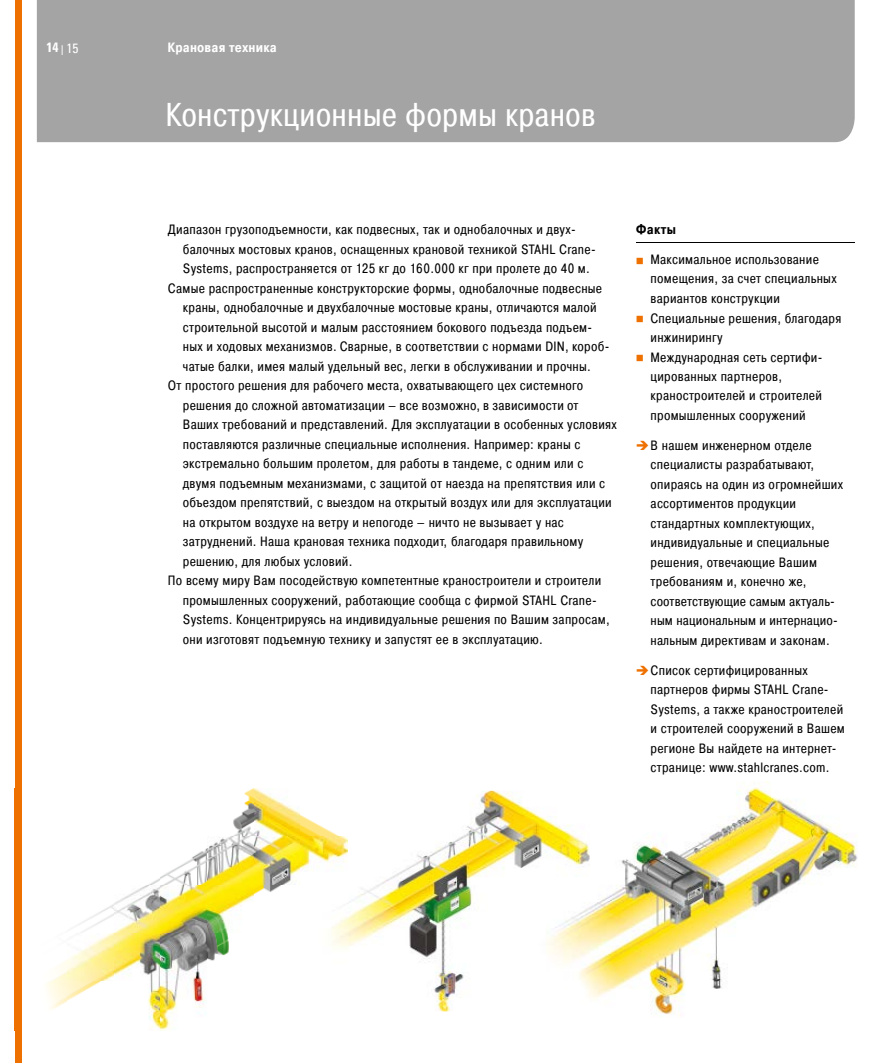
<style>
.page{position:relative;width:893px;height:1063px;background:#fff}
.page>*{position:absolute;margin:0;border:0;box-sizing:border-box;transform-origin:0 0}
.t1{font:33px "Pragmatica Cond Book C";letter-spacing:.005em;color:#fff}
.t2{font:13.5px/19.5px "Pragmatica Cond Book C";letter-spacing:.02em;color:#000}
.t3{font:13.5px "Pragmatica Cond Bold C";letter-spacing:.015em;color:#fff}
.t4{font:700 condensed 13.5px "Univers";color:#fff}
.t5{font:13.5px "Pragmatica Cond Bold C";letter-spacing:.02em;color:#000}
.s1{font-weight:300}
.s2{font-weight:400}
.s3{color:#ee7100}
</style>
<div class="page">
<div style="left:15px;top:0;width:6px;height:1063px;background:#ee7100"></div>
<div style="left:37px;top:0;width:818px;height:142px;background:#a4a4a5"></div>
<hr style="left:636px;top:242px;width:219px;height:1px;background:#000">
<img style="left:21px;top:788px;width:278px;height:242px">
<img style="left:590px;top:781px;width:268px;height:235px">
<img style="left:299px;top:791px;width:291px;height:220px">
<p class="t4" style="left:46px;top:39px;width:33px">14 <span class="s1">I</span> <span class="s2">15</span></p>
<p class="t3" style="left:167px;top:40px;width:111px">Крановая техника</p>
<h1 class="t1" style="left:165px;top:96px;width:432px">Конструкционные формы кранов</h1>
<p class="t2" style="left:168px;top:220px;width:409px">Диапазон грузоподъемности, как подвесных, так и однобалочных и двух-</p>
<p class="t2" style="left:183px;top:239px;width:414px">балочных мостовых кранов, оснащенных крановой техникой STAHL Crane-</p>
<p class="t2" style="left:183px;top:259px;width:408px">Systems, распространяется от 125 кг до 160.000 кг при пролете до 40 м.</p>
<p class="t2" style="left:168px;top:278px;width:436px">Самые распространенные конструкторские формы, однобалочные подвесные</p>
<p class="t2" style="left:183px;top:298px;width:415px">краны, однобалочные и двухбалочные мостовые краны, отличаются малой</p>
<p class="t2" style="left:183px;top:317px;width:411px">строительной высотой и малым расстоянием бокового подъезда подъем -</p>
<p class="t2" style="left:183px;top:337px;width:428px">ных и ходовых механизмов. Сварные, в соответствии с нормами DIN, короб -</p>
<p class="t2" style="left:183px;top:356px;width:410px">чатые балки, имея малый удельный вес, легки в обслуживании и прочны.</p>
<p class="t2" style="left:168px;top:376px;width:417px">От простого решения для рабочего места, охватывающего цех системного</p>
<p class="t2" style="left:183px;top:395px;width:397px">решения до сложной автоматизации – все возможно, в зависимости от</p>
<p class="t2" style="left:183px;top:415px;width:436px">Ваших требований и представлений. Для эксплуатации в особенных условиях</p>
<p class="t2" style="left:183px;top:434px;width:399px">поставляются различные специальные исполнения. Например: краны с</p>
<p class="t2" style="left:183px;top:454px;width:402px">экстре мально большим пролетом, для работы в тандеме, с одним или с</p>
<p class="t2" style="left:183px;top:473px;width:424px">двумя подъемным механизмами, с защитой от наезда на препятствия или с</p>
<p class="t2" style="left:183px;top:493px;width:430px">объездом препятствий, с выездом на открытый воздух или для эксплуатации</p>
<p class="t2" style="left:183px;top:512px;width:383px">на открытом воздухе на ветру и непогоде – ничто не вызывает у нас</p>
<p class="t2" style="left:183px;top:532px;width:402px">затруднений. Наша крановая техника подходит, благодаря правильному</p>
<p class="t2" style="left:183px;top:551px;width:171px">решению, для любых условий.</p>
<p class="t2" style="left:168px;top:571px;width:435px">По всему миру Вам посодействую компетентные краностроители и строители</p>
<p class="t2" style="left:183px;top:590px;width:415px">промышленных сооружений, работающие сообща с фирмой STAHL Crane-</p>
<p class="t2" style="left:183px;top:610px;width:428px">Systems. Концентрируясь на индивидуальные решения по Вашим запросам,</p>
<p class="t2" style="left:183px;top:629px;width:361px">они изготовят подъемную технику и запустят ее в эксплуатацию.</p>
<p class="t5" style="left:636px;top:222px;width:42px">Факты</p>
<p class="t2" style="left:650px;top:250px;width:192px">Максимальное использование помещения, за счет специальных вариантов конструкции<br>Специальные решения, благодаря инжинирингу<br>Международная сеть сертифи - циро ванных партнеров, краностроителей и строителей промышленных сооружений</p>
<p class="t2" style="left:651px;top:436px;width:194px;text-indent:-15px"><span class="s3">➔</span>В нашем инженерном отделе специалисты разрабатывают, опираясь на один из огромнейших ассортиментов продукции стандартных комплектующих, индивидуальные и специальные решения, отвечающие Вашим требованиям и, конечно же, соответствующие самым актуаль - ным национальным и интернацио&shy;наль ным директивам и законам.</p>
<p class="t2" style="left:651px;top:661px;width:196px;text-indent:-15px"><span class="s3">➔</span>Список сертифицированных партнеров фирмы STAHL Crane-<br>Systems, а также краностроителей и строителей сооружений в Вашем регионе Вы найдете на интернет&shy;странице: www.stahlcranes.com.</p>
</div>
